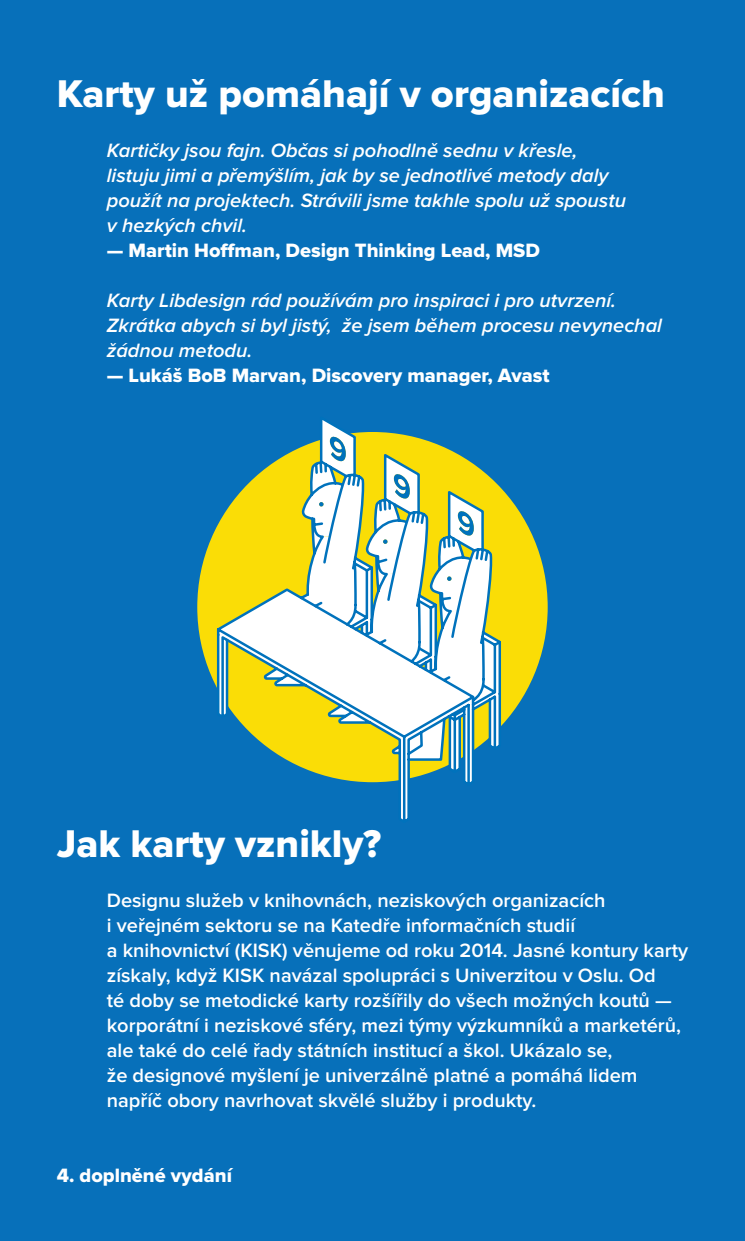
<style>
.page{position:relative;width:745px;height:1241px;background:#fff}
.page>*{position:absolute;margin:0;border:0;box-sizing:border-box;transform-origin:0 0}
.t1{font:40px "Proxima Nova Extrabld";color:#fff}
.t2{font:600 20px/25px "Proxima Nova";color:#fff}
.t3{font:italic 600 20px/25px "Proxima Nova";color:#fff}
.t4{font:20px "Proxima Nova Extrabld";color:#fff}
</style>
<div class="page">
<div style="left:0;top:0;width:744px;height:1240px;background:#0770ba"></div>
<div style="left:197px;top:432px;width:350px;height:350px;background:#fadd06;border-radius:50%"></div>
<svg style="left:215px;top:420px;width:288px;height:400px"></svg>
<h1 class="t1" style="left:57px;top:70px;width:609px">Karty už pomáhají v organizacích</h1>
<p class="t3" style="left:107px;top:138px;width:520px">Kartičky jsou fajn. Občas si pohodlně sednu v křesle, listuju jimi a přemýšlím, jak by se jednotlivé metody daly použít na projektech. Strávili jsme takhle spolu už spoustu v hezkých chvil.</p>
<p class="t4" style="left:107px;top:239px;width:434px">— Martin Hoffman, Design Thinking Lead, MSD</p>
<p class="t3" style="left:107px;top:288px;width:556px">Karty Libdesign rád používám pro inspiraci i pro utvrzení.<br>Zkrátka abych si byl jistý, že jsem během procesu nevynechal žádnou metodu.</p>
<p class="t4" style="left:107px;top:364px;width:444px">— Lukáš BoB Marvan, Discovery manager, Avast</p>
<h1 class="t1" style="left:57px;top:820px;width:326px">Jak karty vznikly?</h1>
<p class="t2" style="left:107px;top:888px;width:582px">Designu služeb v knihovnách, neziskových organizacích<br>i veřejném sektoru se na Katedře informačních studií<br>a knihovnictví (KISK) věnujeme od roku 2014. Jasné kontury karty získaly, když KISK navázal spolupráci s Univerzitou v Oslu. Od<br>té doby se metodické karty rozšířily do všech možných koutů — korporátní i neziskové sféry, mezi týmy výzkumníků a marketérů, ale také do celé řady státních institucí a škol. Ukázalo se,<br>že designové myšlení je univerzálně platné a pomáhá lidem napříč obory navrhovat skvělé služby i produkty.</p>
<p class="t4" style="left:57px;top:1164px;width:177px">4. doplněné vydání</p>
</div>
